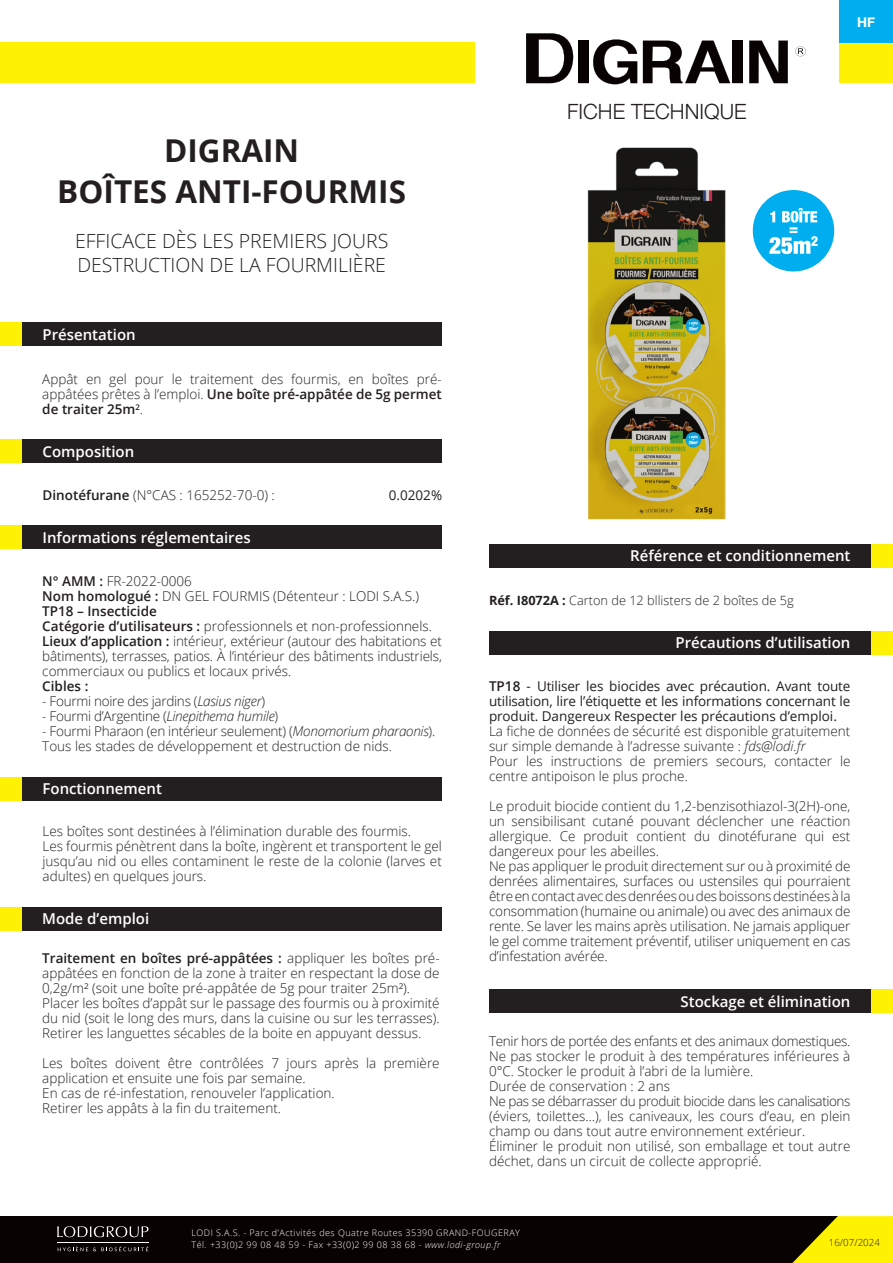
<style>
.page{position:relative;width:893px;height:1263px;background:#fff}
.page>*{position:absolute;margin:0;border:0;box-sizing:border-box;transform-origin:0 0}
.t1{font:700 31.5px/40.5px "Open Sans";color:#231f20;text-align:center}
.t2{font:300 21px "Helvetica Neue";color:#231f20}
.t3{font:300 19.5px/24px "Open Sans";color:#231f20}
.t4{font:600 15px "Open Sans";color:#fff}
.t5{font:300 13.5px/15px "Open Sans";color:#231f20}
.t6{font:13.5px/15px "Open Sans";color:#231f20;text-align:justify}
.t7{font:300 13.5px "Open Sans";letter-spacing:-.02em;color:#231f20}
.t8{font:600 13.5px "Open Sans";color:#231f20}
.t9{font:700 13.5px "Helvetica Neue";color:#fff}
.t10{font:300 12.75px "Open Sans";color:#231f20}
.t11{font:300 9.75px "Open Sans";color:#231f20}
.t12{font:300 9px/12px "Open Sans";letter-spacing:.05em;color:#fff}
.s1{font-weight:600}
.s2{font-style:italic}
.s3{font-weight:700}
</style>
<div class="page">
<div style="left:489px;top:544px;width:404px;height:23px;background:#231f20"></div>
<div style="left:872px;top:544px;width:21px;height:23px;background:#fff101"></div>
<div style="left:11px;top:526px;width:431px;height:23px;background:#231f20"></div>
<div style="left:0;top:526px;width:21px;height:23px;background:#fff101"></div>
<div style="left:489px;top:631px;width:404px;height:23px;background:#231f20"></div>
<div style="left:872px;top:631px;width:21px;height:23px;background:#fff101"></div>
<div style="left:11px;top:440px;width:431px;height:23px;background:#231f20"></div>
<div style="left:0;top:440px;width:21px;height:23px;background:#fff101"></div>
<div style="left:0;top:42px;width:475px;height:41px;background:#fff101"></div>
<div style="left:11px;top:907px;width:431px;height:23px;background:#231f20"></div>
<div style="left:0;top:907px;width:21px;height:23px;background:#fff101"></div>
<svg style="left:526px;top:33px;width:111px;height:51px"></svg>
<svg style="left:643px;top:41px;width:100px;height:42px"></svg>
<svg style="left:749px;top:41px;width:39px;height:42px"></svg>
<svg style="left:795px;top:46px;width:11px;height:10px"></svg>
<div style="left:11px;top:323px;width:431px;height:23px;background:#231f20"></div>
<div style="left:0;top:323px;width:21px;height:23px;background:#fff101"></div>
<div style="left:0;top:1216px;width:838px;height:47px;background:#080302"></div>
<svg style="left:792px;top:1216px;width:101px;height:47px"></svg>
<svg style="left:57px;top:1226px;width:91px;height:11px"></svg>
<svg style="left:58px;top:1246px;width:90px;height:5px"></svg>
<hr style="left:57px;top:1242px;width:91px;height:1px;background:#fff">
<img style="left:587px;top:147px;width:139px;height:373px">
<div style="left:11px;top:777px;width:431px;height:23px;background:#231f20"></div>
<div style="left:0;top:777px;width:21px;height:23px;background:#fff101"></div>
<div style="left:489px;top:990px;width:404px;height:23px;background:#231f20"></div>
<div style="left:872px;top:990px;width:21px;height:23px;background:#fff101"></div>
<div style="left:753px;top:190px;width:81px;height:81px;background:#00aeef;border-radius:50%"></div>
<svg style="left:769px;top:208px;width:49px;height:46px"></svg>
<div style="left:839px;top:42px;width:54px;height:41px;background:#fff101"></div>
<div style="left:839px;top:0;width:54px;height:42px;background:#00aeef"></div>
<h1 class="t1" style="left:57px;top:130px;width:350px">DIGRAIN<br>BOÎTES ANTI-FOURMIS</h1>
<h3 class="t3" style="left:75px;top:228px;width:315px">EFFICACE DÈS LES PREMIERS JOURS<br>DESTRUCTION DE LA FOURMILIÈRE</h3>
<p class="t4" style="left:43px;top:324px;width:95px">Présentation</p>
<p class="t5" style="left:42px;top:372px;width:401px;text-align:justify">Appât en gel pour le traitement des fourmis, en boîtes pré&shy;appâtées prêtes à l’emploi. <span class="s1">Une boîte pré-appâtée de 5g permet de traiter 25m</span><sup>2</sup>.</p>
<p class="t4" style="left:43px;top:441px;width:93px">Composition</p>
<p class="t5" style="left:43px;top:487px;width:234px"><span class="s1">Dinotéfurane</span> (N°CAS : 165252-70-0) :</p>
<p class="t6" style="left:389px;top:487px;width:55px">0.0202%</p>
<p class="t4" style="left:43px;top:527px;width:210px">Informations réglementaires</p>
<p class="t5" style="left:42px;top:573px;width:401px"><span class="s1">N° AMM :</span> FR-2022-0006<br><span class="s1">Nom homologué :</span> DN GEL FOURMIS (Détenteur : LODI S.A.S.)<br><span class="s1">TP18 – Insecticide<br>Catégorie d’utilisateurs :</span> professionnels et non-professionnels.<br><span class="s1">Lieux d’application :</span> intérieur, extérieur (autour des habitations et bâtiments), terrasses, patios. À l’intérieur des bâtiments industriels, commerciaux ou publics et locaux privés.</p>
<p class="t8" style="left:42px;top:677px;width:48px">Cibles :</p>
<p class="t7" style="left:42px;top:692px;width:224px">- Fourmi noire des jardins (<span class="s2">Lasius niger</span>)</p>
<p class="t7" style="left:42px;top:707px;width:237px">- Fourmi d’Argentine (<span class="s2">Linepithema humile</span>)</p>
<p class="t5" style="left:42px;top:723px;width:394px">- Fourmi Pharaon (en intérieur seulement) (<span class="s2">Monomorium pharaonis</span>).<br>Tous les stades de développement et destruction de nids.</p>
<p class="t4" style="left:43px;top:778px;width:121px">Fonctionnement</p>
<p class="t5" style="left:43px;top:824px;width:401px">Les boîtes sont destinées à l’élimination durable des fourmis.<br>Les fourmis pénètrent dans la boîte, ingèrent et transportent le gel jusqu’au nid ou elles contaminent le reste de la colonie (larves et adultes) en quelques jours.</p>
<p class="t4" style="left:42px;top:908px;width:108px">Mode d’emploi</p>
<p class="t5" style="left:42px;top:950px;width:399px"><span class="s1">Traitement en boîtes pré-appâtées :</span> appliquer les boîtes pré&shy;appâtées en fonction de la zone à traiter en respectant la dose de 0,2g/m² (soit une boîte pré-appâtée de 5g pour traiter 25m²).<br>Placer les boîtes d’appât sur le passage des fourmis ou à proximité du nid (soit le long des murs, dans la cuisine ou sur les terrasses).<br>Retirer les languettes sécables de la boite en appuyant dessus.</p>
<p class="t5" style="left:42px;top:1055px;width:399px">Les boîtes doivent être contrôlées 7 jours après la première application et ensuite une fois par semaine.<br>En cas de ré-infestation, renouveler l’application.<br>Retirer les appâts à la fin du traitement.</p>
<h2 class="t2" style="left:567px;top:94px;width:181px">FICHE TECHNIQUE</h2>
<p class="t9" style="left:857px;top:11px;width:20px">HF</p>
<p class="t4" style="left:630px;top:545px;width:222px">Référence et conditionnement</p>
<p class="t10" style="left:489px;top:591px;width:306px"><span class="s3">Réf. I8072A :</span> Carton de 12 bllisters de 2 boîtes de 5g</p>
<p class="t4" style="left:675px;top:632px;width:176px">Précautions d’utilisation</p>
<p class="t6" style="left:489px;top:678px;width:363px"><span class="s1">TP18</span> - Utiliser les biocides avec précaution. Avant toute utilisation, lire l’étiquette et les informations concernant le produit. Dangereux Respecter les précautions d’emploi.</p>
<p class="t5" style="left:489px;top:723px;width:363px">La fiche de données de sécurité est disponible gratuitement sur simple demande à l’adresse suivante : <span class="s2">fds@lodi.fr<br></span>Pour les instructions de premiers secours, contacter le centre antipoison le plus proche.</p>
<p class="t5" style="left:489px;top:798px;width:363px">Le produit biocide contient du 1,2-benzisothiazol-3(2H)-one, un sensibilisant cutané pouvant déclencher une réaction allergique. Ce produit contient du dinotéfurane qui est dangereux pour les abeilles.<br>Ne pas appliquer le produit directement sur ou à proximité de denrées alimentaires, surfaces ou ustensiles qui pourraient être en contact avec des denrées ou des boissons destinées à la consommation (humaine ou animale) ou avec des animaux de rente. Se laver les mains après utilisation. Ne jamais appliquer le gel comme traitement préventif, utiliser uniquement en cas d’infestation avérée.</p>
<p class="t4" style="left:681px;top:991px;width:171px">Stockage et élimination</p>
<p class="t5" style="left:489px;top:1033px;width:363px">Tenir hors de portée des enfants et des animaux domestiques.<br>Ne pas stocker le produit à des températures inférieures à 0°C. Stocker le produit à l’abri de la lumière.<br>Durée de conservation : 2 ans<br>Ne pas se débarrasser du produit biocide dans les canalisations (éviers, toilettes…), les caniveaux, les cours d’eau, en plein champ ou dans tout autre environnement extérieur.<br>Éliminer le produit non utilisé, son emballage et tout autre déchet, dans un circuit de collecte approprié.</p>
<p class="t12" style="left:192px;top:1227px;width:330px">LODI S.A.S. - Parc d’Activités des Quatre Routes 35390 GRAND-FOUGERAY<br>Tél. +33(0)2 99 08 48 59 - Fax +33(0)2 99 08 38 68 - <span class="s2">www.lodi-group.fr</span></p>
<p class="t11" style="left:829px;top:1236px;width:53px">16/07/2024</p>
</div>
